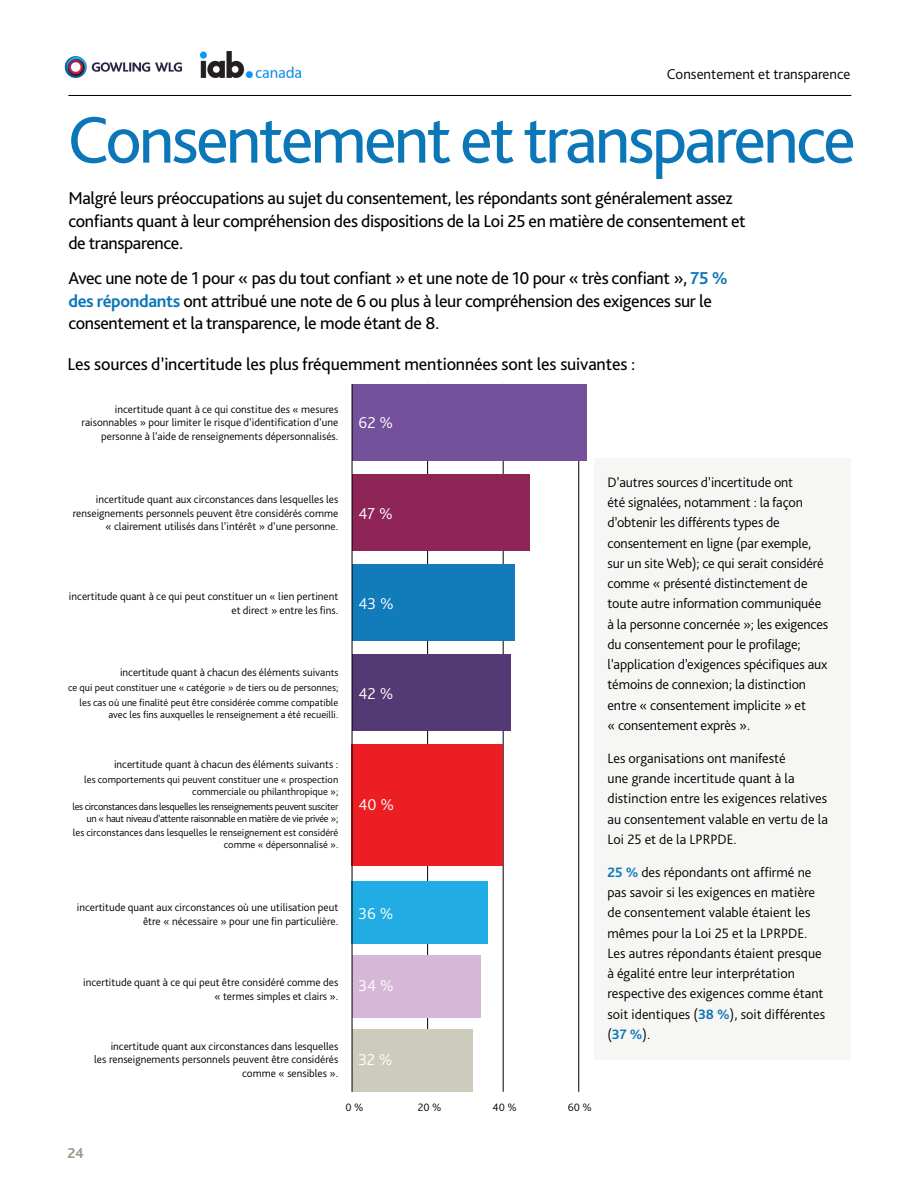
<style>
.page{position:relative;width:918px;height:1188px;background:#fff}
.page>*{position:absolute;margin:0;border:0;box-sizing:border-box;transform-origin:0 0}
.t1{font:69px "GWLG Bliss";letter-spacing:-.04em;color:#0c77b8}
.t2{font:18px/22.5px "GWLG Bliss";letter-spacing:-.02em;color:#000}
.t3{font:300 16.5px "GWLG Bliss";color:#fff}
.t4{font:300 15px "GWLG Bliss";color:#000}
.t5{font:700 15px "GWLG Bliss";color:#a19688}
.t6{font:300 14.25px/20.2px "GWLG Bliss";letter-spacing:-.01em;color:#000}
.t7{font:300 11.25px/13.5px "GWLG Bliss";color:#000;text-align:right}
.t8{font:300 10.5px/12px "GWLG Bliss";color:#000;text-align:right}
.t9{font:300 10.5px/12px "GWLG Bliss";letter-spacing:-.03em;color:#000;text-align:right}
.s1{font-weight:700;color:#0c77b8}
.s2{font-size:10.5px}
</style>
<div class="page">
<img style="left:64px;top:56px;width:119px;height:22px">
<img style="left:201px;top:52px;width:99px;height:26px">
<hr style="left:68px;top:95px;width:783px;height:1px;background:#000">
<hr style="left:503px;top:384px;width:1px;height:708px;background:#000">
<hr style="left:427px;top:384px;width:1px;height:708px;background:#000">
<hr style="left:578px;top:384px;width:1px;height:708px;background:#000">
<div style="left:352px;top:1029px;width:121px;height:63px;background:#cdcbbc"></div>
<div style="left:352px;top:955px;width:128px;height:63px;background:#d7b7d7"></div>
<div style="left:352px;top:881px;width:136px;height:63px;background:#21ade3"></div>
<div style="left:352px;top:745px;width:151px;height:121px;background:#ed1d24"></div>
<div style="left:352px;top:654px;width:159px;height:77px;background:#533a75"></div>
<div style="left:352px;top:564px;width:162px;height:77px;background:#127bb9"></div>
<div style="left:352px;top:474px;width:178px;height:77px;background:#8f2457"></div>
<div style="left:594px;top:458px;width:256px;height:601px;background:#f6f6f4"></div>
<div style="left:352px;top:384px;width:234px;height:77px;background:#74519a"></div>
<hr style="left:352px;top:384px;width:1px;height:708px;background:#000">
<p class="t4" style="left:667px;top:65px;width:185px">Consentement et transparence</p>
<h1 class="t1" style="left:68px;top:97px;width:790px">Consentement et transparence</h1>
<p class="t2" style="left:68px;top:187px;width:679px">Malgré leurs préoccupations au sujet du consentement, les répondants sont généralement assez confiants quant à leur compréhension des dispositions de la Loi 25 en matière de consentement et de transparence.</p>
<p class="t2" style="left:68px;top:267px;width:661px">Avec une note de 1 pour « pas du tout confiant » et une note de 10 pour « très confiant », <span class="s1">75 % des répondants</span> ont attribué une note de 6 ou plus à leur compréhension des exigences sur le consentement et la transparence, le mode étant de 8.</p>
<p class="t2" style="left:68px;top:352px;width:569px">Les sources d’incertitude les plus fréquemment mentionnées sont les suivantes :</p>
<p class="t7" style="left:81px;top:402px;width:258px">incertitude quant à ce qui constitue des « mesures raisonnables » pour limiter le risque d’identification d’une personne à l’aide de renseignements dépersonnalisés.</p>
<p class="t7" style="left:73px;top:493px;width:267px">incertitude quant aux circonstances dans lesquelles les renseignements personnels peuvent être considérés comme « clairement utilisés dans l’intérêt » d’une personne.</p>
<p class="t3" style="left:359px;top:413px;width:36px">62 %</p>
<p class="t3" style="left:359px;top:503px;width:36px">47 %</p>
<p class="t7" style="left:69px;top:590px;width:271px">incertitude quant à ce qui peut constituer un « lien pertinent et direct » entre les fins.</p>
<p class="t3" style="left:359px;top:593px;width:37px">43 %</p>
<p class="t7" style="left:120px;top:666px;width:220px">incertitude quant à chacun des éléments suiva<span class="s2">nts</span></p>
<p class="t8" style="left:68px;top:680px;width:272px;line-height:14.7px">ce qui peut constituer une « catégorie » de tiers ou de personnes; les cas où une finalité peut être considérée comme compatible</p>
<p class="t8" style="left:108px;top:708px;width:231px">avec les fins auxquelles le renseignement a été recueilli.</p>
<p class="t7" style="left:114px;top:758px;width:226px">incertitude quant à chacun des éléments suivants :</p>
<p class="t8" style="left:84px;top:773px;width:256px">les comportements qui peuvent constituer une « prospection commerciale ou philanthropique »;</p>
<p class="t9" style="left:72px;top:800px;width:267px">les circonstances dans lesquelles les renseignements peuvent susciter un « haut niveau d’attente raisonnable en matière de vie privée »;</p>
<p class="t8" style="left:73px;top:827px;width:267px">les circonstances dans lesquelles le renseignement est considéré comme « dépersonnalisé ».</p>
<p class="t3" style="left:359px;top:683px;width:36px">42 %</p>
<p class="t3" style="left:359px;top:795px;width:37px">40 %</p>
<p class="t7" style="left:77px;top:901px;width:263px">incertitude quant aux circonstances où une utilisation peut être « nécessaire » pour une fin particulière.</p>
<p class="t3" style="left:359px;top:903px;width:36px">36 %</p>
<p class="t7" style="left:83px;top:976px;width:257px">incertitude quant à ce qui peut être considéré comme des « termes simples et clairs ».</p>
<p class="t7" style="left:94px;top:1039px;width:246px">incertitude quant aux circonstances dans lesquelles<br>les renseignements personnels peuvent être considérés comme « sensibles ».</p>
<p class="t3" style="left:359px;top:975px;width:37px">34 %</p>
<p class="t3" style="left:359px;top:1049px;width:36px">32 %</p>
<p class="t7" style="left:346px;top:1101px;width:20px">0 %</p>
<p class="t7" style="left:418px;top:1101px;width:25px">20 %</p>
<p class="t7" style="left:493px;top:1101px;width:26px">40 %</p>
<p class="t7" style="left:568px;top:1101px;width:26px">60 %</p>
<p class="t5" style="left:68px;top:1144px;width:18px">24</p>
<p class="t6" style="left:608px;top:472px;width:222px">D’autres sources d’incertitude ont<br>été signalées, notamment : la façon d’obtenir les différents types de consentement en ligne (par exemple, sur un site Web); ce qui serait considéré comme « présenté distinctement de toute autre information communiquée à la personne concernée »; les exigences du consentement pour le profilage; l’application d’exigences spécifiques aux témoins de connexion; la distinction entre « consentement implicite » et<br>« consentement exprès ».</p>
<p class="t6" style="left:608px;top:748px;width:222px">Les organisations ont manifesté<br>une grande incertitude quant à la distinction entre les exigences relatives au consentement valable en vertu de la Loi 25 et de la LPRPDE.</p>
<p class="t6" style="left:608px;top:862px;width:219px"><span class="s1">25 %</span> des répondants ont affirmé ne pas savoir si les exigences en matière de consentement valable étaient les mêmes pour la Loi 25 et la LPRPDE.<br>Les autres répondants étaient presque à égalité entre leur interprétation respective des exigences comme étant soit identiques (<span class="s1">38 %</span>), soit différentes (<span class="s1">37 %</span>).</p>
</div>
